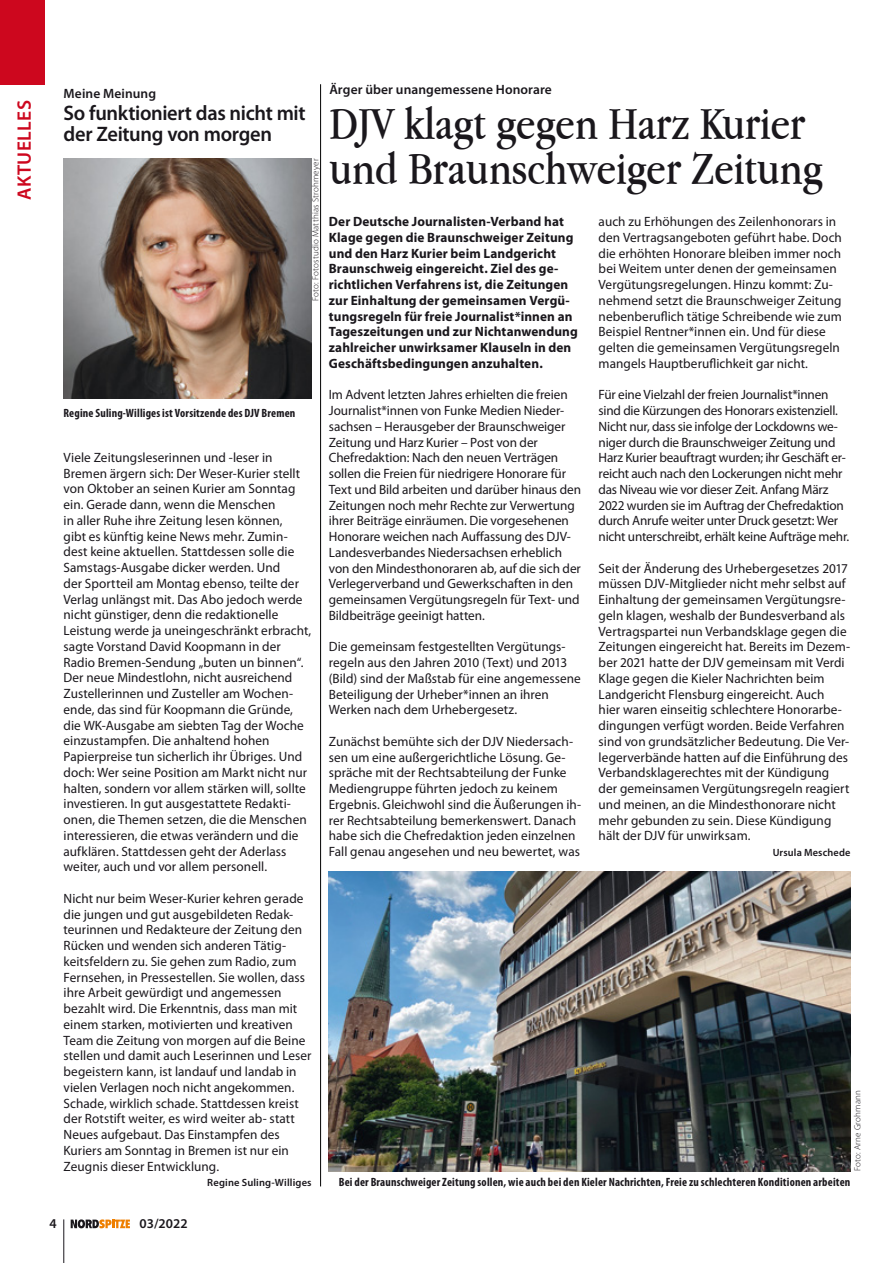
<style>
.page{position:relative;width:893px;height:1263px;background:#fff}
.page>*{position:absolute;margin:0;border:0;box-sizing:border-box;transform-origin:0 0}
.t1{font:48px/45px "Apple Garamond";color:#1a171c}
.t2{font:600 21px/21px "Myriad Pro";letter-spacing:-.015em;color:#1a171c}
.t3{font:600 19.5px "Myriad Pro";letter-spacing:.02em;color:#cd071e}
.t4{font:13.5px/15.8px "Myriad Pro";color:#1a171c}
.t5{font:700 13.5px/15.8px "Myriad Pro";letter-spacing:.01em;color:#1a171c}
.t6{font:600 13.5px "Myriad Pro";letter-spacing:.005em;color:#1a171c}
.t7{font:700 condensed 12px "Myriad Pro";letter-spacing:.015em;color:#1a171c}
.t8{font:600 10.5px "Myriad Pro";letter-spacing:.015em;color:#1a171c}
.t9{font:300 9px "Myriad Pro";letter-spacing:.02em;color:#1a171c}
</style>
<div class="page">
<hr style="left:64px;top:1219px;width:1px;height:44px;background:#1a171c">
<svg style="left:71px;top:1219px;width:59px;height:9px"></svg>
<div style="left:0;top:0;width:45px;height:84px;background:#cd071e"></div>
<img style="left:64px;top:158px;width:248px;height:241px">
<hr style="left:320px;top:84px;width:1px;height:1102px;background:#000">
<img style="left:329px;top:872px;width:521px;height:299px">
<h3 class="t3" style="left:12px;top:200px;width:101px;rotate:-90deg">AKTUELLES</h3>
<p class="t6" style="left:64px;top:85px;width:94px">Meine Meinung</p>
<h2 class="t2" style="left:64px;top:101px;width:243px">So funktioniert das nicht mit der Zeitung von morgen</h2>
<p class="t9" style="left:311px;top:301px;width:144px;rotate:-90deg">Foto: Fotostudio Matthias Strohmeyer</p>
<p class="t7" style="left:64px;top:406px;width:233px">Regine Suling-Williges ist Vorsitzende des DJV Bremen</p>
<p class="t4" style="left:64px;top:449px;width:249px">Viele Zeitungsleserinnen und -leser in Bremen ärgern sich: Der Weser-Kurier stellt von Oktober an seinen Kurier am Sonntag ein. Gerade dann, wenn die Menschen<br>in aller Ruhe ihre Zeitung lesen können,<br>gibt es künftig keine News mehr. Zumin&shy;dest keine aktuellen. Stattdessen solle die Samstags-Ausgabe dicker werden. Und<br>der Sportteil am Montag ebenso, teilte der Verlag unlängst mit. Das Abo jedoch werde nicht günstiger, denn die redaktionelle Leistung werde ja uneingeschränkt erbracht, sagte Vorstand David Koopmann in der Radio Bremen-Sendung „buten un binnen“.<br>Der neue Mindestlohn, nicht ausreichend Zustellerinnen und Zusteller am Wochen&shy;ende, das sind für Koopmann die Gründe, die WK-Ausgabe am siebten Tag der Woche einzustampfen. Die anhaltend hohen Papierpreise tun sicherlich ihr Übriges. Und doch: Wer seine Position am Markt nicht nur halten, sondern vor allem stärken will, sollte investieren. In gut ausgestattete Redakti&shy;onen, die Themen setzen, die die Menschen interessieren, die etwas verändern und die aufklären. Stattdessen geht der Aderlass weiter, auch und vor allem personell.</p>
<p class="t4" style="left:64px;top:890px;width:250px">Nicht nur beim Weser-Kurier kehren gerade die jungen und gut ausgebildeten Redak&shy;teurinnen und Redakteure der Zeitung den Rücken und wenden sich anderen Tätig&shy;keitsfeldern zu. Sie gehen zum Radio, zum Fernsehen, in Pressestellen. Sie wollen, dass ihre Arbeit gewürdigt und angemessen bezahlt wird. Die Erkenntnis, dass man mit einem starken, motivierten und kreativen Team die Zeitung von morgen auf die Beine stellen und damit auch Leserinnen und Leser begeistern kann, ist landauf und landab in vielen Verlagen noch nicht angekommen.<br>Schade, wirklich schade. Stattdessen kreist der Rotstift weiter, es wird weiter ab- statt Neues aufgebaut. Das Einstampfen des Kuriers am Sonntag in Bremen ist nur ein Zeugnis dieser Entwicklung.</p>
<p class="t8" style="left:207px;top:1176px;width:106px">Regine Suling-Williges</p>
<p class="t6" style="left:329px;top:81px;width:224px">Ärger über unangemessene Honorare</p>
<h1 class="t1" style="left:329px;top:101px;width:495px">DJV klagt gegen Harz Kurier und Braunschweiger Zeitung</h1>
<p class="t5" style="left:329px;top:213px;width:251px">Der Deutsche Journalisten-Verband hat Klage gegen die Braunschweiger Zeitung und den Harz Kurier beim Landgericht Braunschweig eingereicht. Ziel des ge&shy;richtlichen Verfahrens ist, die Zeitungen zur Einhaltung der gemeinsamen Vergü&shy;tungsregeln für freie Journalist*innen an Tageszeitungen und zur Nichtanwendung zahlreicher unwirksamer Klauseln in den Geschäftsbedingungen anzuhalten.</p>
<p class="t4" style="left:329px;top:387px;width:254px">Im Advent letzten Jahres erhielten die freien Journalist*innen von Funke Medien Nieder&shy;sachsen – Herausgeber der Braunschweiger Zeitung und Harz Kurier – Post von der Chefredaktion: Nach den neuen Verträgen sollen die Freien für niedrigere Honorare für Text und Bild arbeiten und darüber hinaus den Zeitungen noch mehr Rechte zur Verwertung ihrer Beiträge einräumen. Die vorgesehenen Honorare weichen nach Auffassung des DJV-Landesverbandes Niedersachsen erheblich von den Mindesthonoraren ab, auf die sich der Verlegerverband und Gewerkschaften in den gemeinsamen Vergütungsregeln für Text- und Bildbeiträge geeinigt hatten.</p>
<p class="t4" style="left:329px;top:639px;width:254px">Die gemeinsam festgestellten Vergütungs&shy;regeln aus den Jahren 2010 (Text) und 2013 (Bild) sind der Maßstab für eine angemessene Beteiligung der Urheber*innen an ihren Werken nach dem Urhebergesetz.</p>
<p class="t4" style="left:329px;top:733px;width:254px">Zunächst bemühte sich der DJV Niedersach&shy;sen um eine außergerichtliche Lösung. Ge&shy;spräche mit der Rechtsabteilung der Funke Mediengruppe führten jedoch zu keinem Ergebnis. Gleichwohl sind die Äußerungen ih&shy;rer Rechtsabteilung bemerkenswert. Danach habe sich die Chefredaktion jeden einzelnen Fall genau angesehen und neu bewertet, was</p>
<p class="t4" style="left:599px;top:213px;width:245px">auch zu Erhöhungen des Zeilenhonorars in den Vertragsangeboten geführt habe. Doch die erhöhten Honorare bleiben immer noch bei Weitem unter denen der gemeinsamen Vergütungsregelungen. Hinzu kommt: Zu&shy;nehmend setzt die Braunschweiger Zeitung nebenberuflich tätige Schreibende wie zum Beispiel Rentner*innen ein. Und für diese gelten die gemeinsamen Vergütungsregeln mangels Hauptberuflichkeit gar nicht.</p>
<p class="t4" style="left:599px;top:387px;width:252px">Für eine Vielzahl der freien Journalist*innen sind die Kürzungen des Honorars existenziell.<br>Nicht nur, dass sie infolge der Lockdowns we&shy;niger durch die Braunschweiger Zeitung und Harz Kurier beauftragt wurden; ihr Geschäft er&shy;reicht auch nach den Lockerungen nicht mehr das Niveau wie vor dieser Zeit. Anfang März 2022 wurden sie im Auftrag der Chefredaktion durch Anrufe weiter unter Druck gesetzt: Wer nicht unterschreibt, erhält keine Aufträge mehr.</p>
<p class="t4" style="left:599px;top:560px;width:253px">Seit der Änderung des Urhebergesetzes 2017 müssen DJV-Mitglieder nicht mehr selbst auf Einhaltung der gemeinsamen Vergütungsre&shy;geln klagen, weshalb der Bundesverband als Vertragspartei nun Verbandsklage gegen die Zeitungen eingereicht hat. Bereits im Dezem&shy;ber 2021 hatte der DJV gemeinsam mit Verdi Klage gegen die Kieler Nachrichten beim Landgericht Flensburg eingereicht. Auch<br>hier waren einseitig schlechtere Honorarbe&shy;dingungen verfügt worden. Beide Verfahren sind von grundsätzlicher Bedeutung. Die Ver&shy;legerverbände hatten auf die Einführung des Verbandsklagerechtes mit der Kündigung der gemeinsamen Vergütungsregeln reagiert und meinen, an die Mindesthonorare nicht mehr gebunden zu sein. Diese Kündigung hält der DJV für unwirksam.</p>
<p class="t8" style="left:773px;top:846px;width:79px">Ursula Meschede</p>
<p class="t9" style="left:852px;top:1171px;width:83px;rotate:-90deg">Foto: Arne Grohmann</p>
<p class="t7" style="left:339px;top:1175px;width:513px">Bei der Braunschweiger Zeitung sollen, wie auch bei den Kieler Nachrichten, Freie zu schlechteren Konditionen arbeiten</p>
<p class="t6" style="left:49px;top:1215px;width:9px">4</p>
<p class="t6" style="left:140px;top:1215px;width:49px">03/2022</p>
</div>
